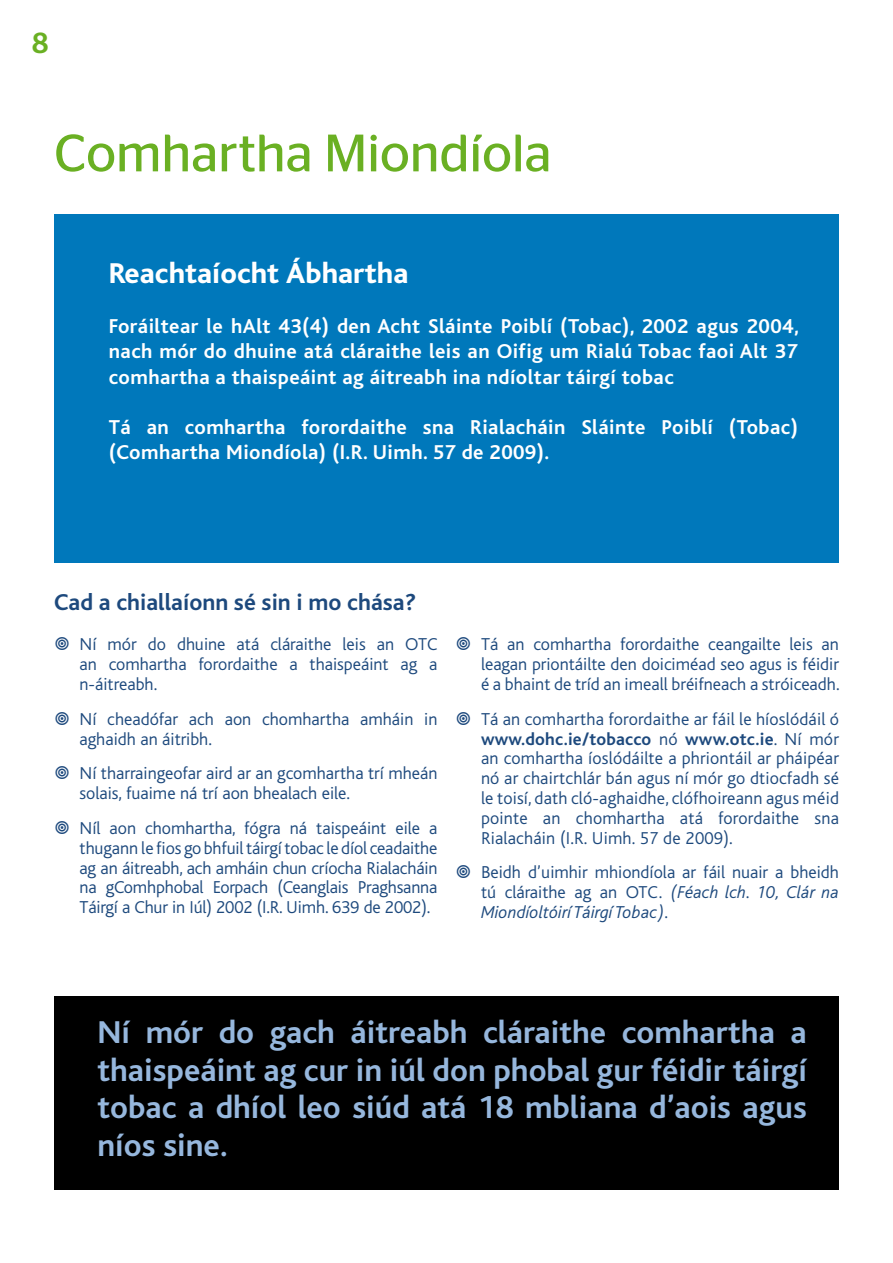
<style>
.page{position:relative;width:893px;height:1263px;background:#fff}
.page>*{position:absolute;margin:0;border:0;box-sizing:border-box;transform-origin:0 0}
.t1{font:52.5px "Stag Sans";color:#6ab023}
.t2{font:700 33px/37.5px "Bliss";color:#96b7dd;text-align:justify}
.t3{font:700 30.9px "Bliss";color:#6ab023}
.t4{font:800 30px "Bliss";color:#fff}
.t5{font:700 24px "Bliss";color:#1d497d}
.t6{font:700 21px/25.2px "Bliss";letter-spacing:.02em;color:#fff;text-align:justify}
.t7{font:300 18px/19.8px "Bliss";color:#1d497d;text-align:justify}
.s1{font-weight:700}
.s2{font-style:italic}
</style>
<div class="page">
<div style="left:54px;top:214px;width:785px;height:348px;background:#0078bb"></div>
<div style="left:54px;top:996px;width:785px;height:193px;background:#000"></div>
<h3 class="t3" style="left:32px;top:27px;width:18px">8</h3>
<h1 class="t1" style="left:54px;top:123px;width:499px">Comhartha Miondíola</h1>
<h3 class="t4" style="left:109px;top:257px;width:301px">Reachtaíocht Ábhartha</h3>
<p class="t6" style="left:109px;top:314px;width:691px">Foráiltear le hAlt 43(4) den Acht Sláinte Poiblí (Tobac), 2002 agus 2004, nach mór do dhuine atá cláraithe leis an Oifig um Rialú Tobac faoi Alt 37 comhartha a thaispeáint ag áitreabh ina ndíoltar táirgí tobac</p>
<p class="t6" style="left:109px;top:415px;width:691px">Tá an comhartha forordaithe sna Rialacháin Sláinte Poiblí (Tobac) (Comhartha Miondíola) (I.R. Uimh. 57 de 2009).</p>
<h3 class="t5" style="left:54px;top:589px;width:364px">Cad a chiallaíonn sé sin i mo chása?</h3>
<p class="t7" style="left:80px;top:635px;width:359px">Ní mór do dhuine atá cláraithe leis an OTC an comhartha forordaithe a thaispeáint ag a n-áitreabh.</p>
<p class="t7" style="left:80px;top:709px;width:359px">Ní cheadófar ach aon chomhartha amháin in aghaidh an áitribh.</p>
<p class="t7" style="left:80px;top:764px;width:359px">Ní tharraingeofar aird ar an gcomhartha trí mheán solais, fuaime ná trí aon bhealach eile.</p>
<p class="t7" style="left:80px;top:818px;width:360px">Níl aon chomhartha, fógra ná taispeáint eile a thugann le fios go bhfuil táirgí tobac le díol ceadaithe ag an áitreabh, ach amháin chun críocha Rialacháin na gComhphobal Eorpach (Ceanglais Praghsanna Táirgí a Chur in Iúl) 2002 (I.R. Uimh. 639 de 2002).</p>
<p class="t7" style="left:481px;top:635px;width:360px">Tá an comhartha forordaithe ceangailte leis an leagan priontáilte den doiciméad seo agus is féidir é a bhaint de tríd an imeall bréifneach a stróiceadh.</p>
<p class="t7" style="left:481px;top:709px;width:360px">Tá an comhartha forordaithe ar fáil le híoslódáil ó <span class="s1">www.dohc.ie/tobacco</span> nó <span class="s1">www.otc.ie</span>. Ní mór an comhartha íoslódáilte a phriontáil ar pháipéar nó ar chairtchlár bán agus ní mór go dtiocfadh sé le toisí, dath cló-aghaidhe, clófhoireann agus méid pointe an chomhartha atá forordaithe sna Rialacháin (I.R. Uimh. 57 de 2009).</p>
<p class="t7" style="left:481px;top:863px;width:359px">Beidh d’uimhir mhiondíola ar fáil nuair a bheidh tú cláraithe ag an OTC. <span class="s2">(Féach lch. 10, Clár na Miondíoltóirí Táirgí Tobac)</span>.</p>
<h2 class="t2" style="left:98px;top:1014px;width:711px">Ní mór do gach áitreabh cláraithe comhartha a thaispeáint ag cur in iúl don phobal gur féidir táirgí tobac a dhíol leo siúd atá 18 mbliana d’aois agus níos sine.</h2>
</div>
